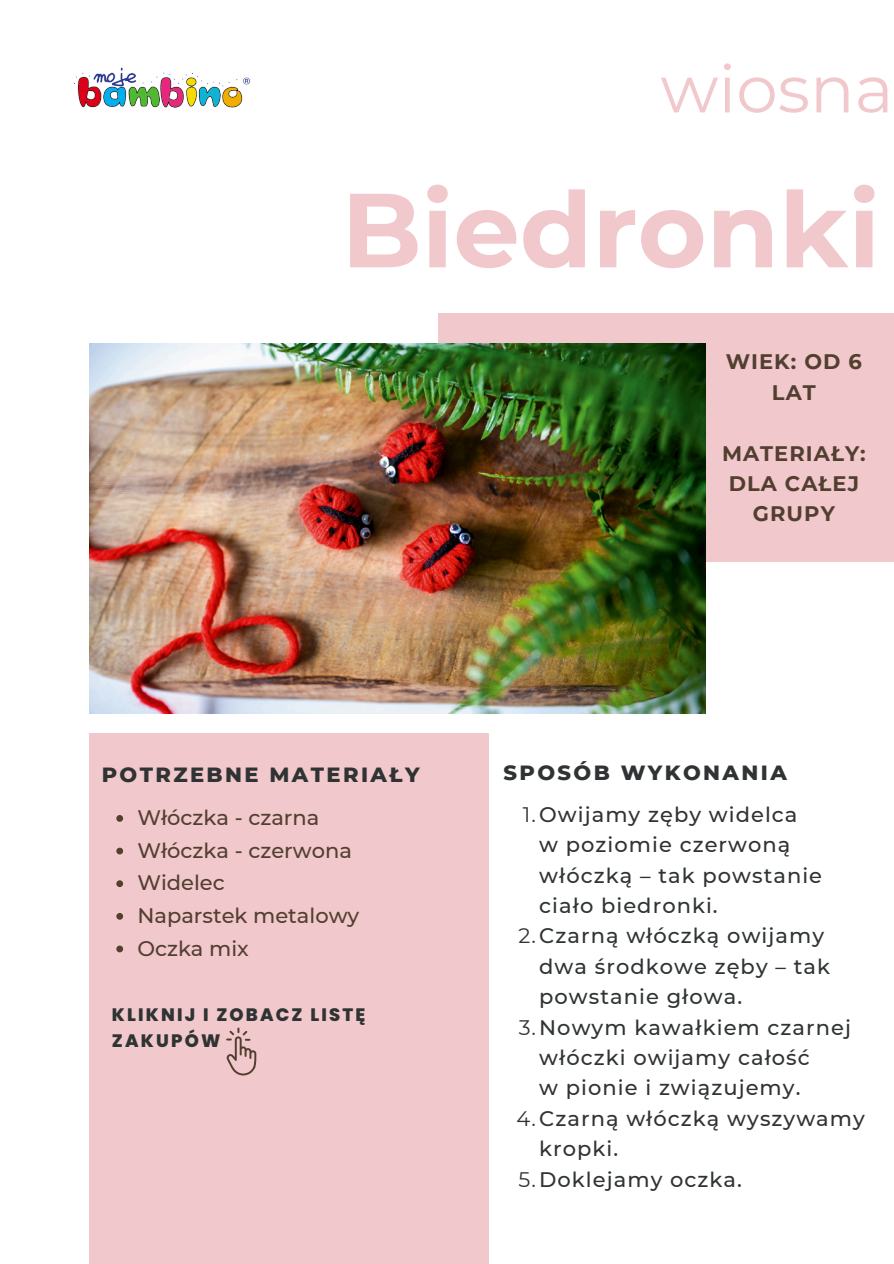
<style>
.page{position:relative;width:894px;height:1264px;background:#fff}
.page>*{position:absolute;margin:0;border:0;box-sizing:border-box;transform-origin:0 0}
.t1{font:700 105px "Montserrat";color:#f1c8cb}
.t2{font:66px "Montserrat";color:#f1c8cb}
.t3{font:500 21px/30.3px "Montserrat";letter-spacing:.05em;color:#2f3334}
.t4{font:500 21px "Montserrat";color:#523f30}
.t5{font:700 21px/30.3px "Montserrat";letter-spacing:.05em;color:#523f30;text-align:center}
.t6{font:800 21px "Montserrat";letter-spacing:.115em;color:#2f3334}
.t7{font:800 18px/25.8px "Poppins";letter-spacing:.12em;color:#2f3334}
.s1{font-weight:400}
</style>
<div class="page">
<div style="left:438px;top:313px;width:455px;height:249px;background:#f1c8cb"></div>
<div style="left:89px;top:733px;width:400px;height:530px;background:#f1c8cb"></div>
<img style="left:74px;top:67px;width:176px;height:41px">
<img style="left:90px;top:343px;width:615px;height:370px">
<svg style="left:226px;top:1027px;width:30px;height:48px"></svg>
<svg style="left:116px;top:815px;width:7px;height:6px"></svg>
<svg style="left:116px;top:847px;width:7px;height:7px"></svg>
<svg style="left:116px;top:880px;width:7px;height:7px"></svg>
<svg style="left:116px;top:913px;width:7px;height:6px"></svg>
<svg style="left:116px;top:945px;width:7px;height:7px"></svg>
<p class="t2" style="left:660px;top:48px;width:235px">wiosna</p>
<p class="t1" style="left:341px;top:166px;width:540px">Biedronki</p>
<h3 class="t5" style="left:725px;top:346px;width:138px">WIEK: OD 6<br>LAT</h3>
<p class="t5" style="left:721px;top:438px;width:145px">MATERIAŁY:<br>DLA CAŁEJ<br>GRUPY</p>
<p class="t6" style="left:102px;top:762px;width:319px">POTRZEBNE MATERIAŁY</p>
<p class="t4" style="left:137px;top:804px;width:183px">Włóczka - czarna</p>
<p class="t4" style="left:137px;top:837px;width:216px">Włóczka - czerwona</p>
<p class="t4" style="left:137px;top:870px;width:89px">Widelec</p>
<p class="t4" style="left:137px;top:902px;width:223px">Naparstek metalowy</p>
<p class="t4" style="left:137px;top:935px;width:113px">Oczka mix</p>
<p class="t7" style="left:112px;top:1001px;width:255px">KLIKNIJ I ZOBACZ LISTĘ<br>ZAKUPÓW</p>
<h3 class="t6" style="left:503px;top:759px;width:285px">SPOSÓB WYKONANIA</h3>
<h2 class="t3" style="left:539px;top:799px;width:284px;text-indent:-16px"><span class="s1">1.</span>Owijamy zęby widelca<br>w poziomie czerwoną włóczką – tak powstanie ciało biedronki.</h2>
<h1 class="t3" style="left:539px;top:920px;width:292px;text-indent:-21px"><span class="s1">2.</span>Czarną włóczką owijamy dwa środkowe zęby – tak powstanie głowa.</h1>
<p class="t3" style="left:539px;top:1011px;width:313px;text-indent:-20px"><span class="s1">3.</span>Nowym kawałkiem czarnej włóczki owijamy całość<br>w pionie i związujemy.</p>
<h3 class="t3" style="left:539px;top:1103px;width:327px;text-indent:-23px"><span class="s1">4.</span>Czarną włóczką wyszywamy kropki.</h3>
<h3 class="t3" style="left:518px;top:1163px;width:225px"><span class="s1">5.</span>Doklejamy oczka.</h3>
</div>
